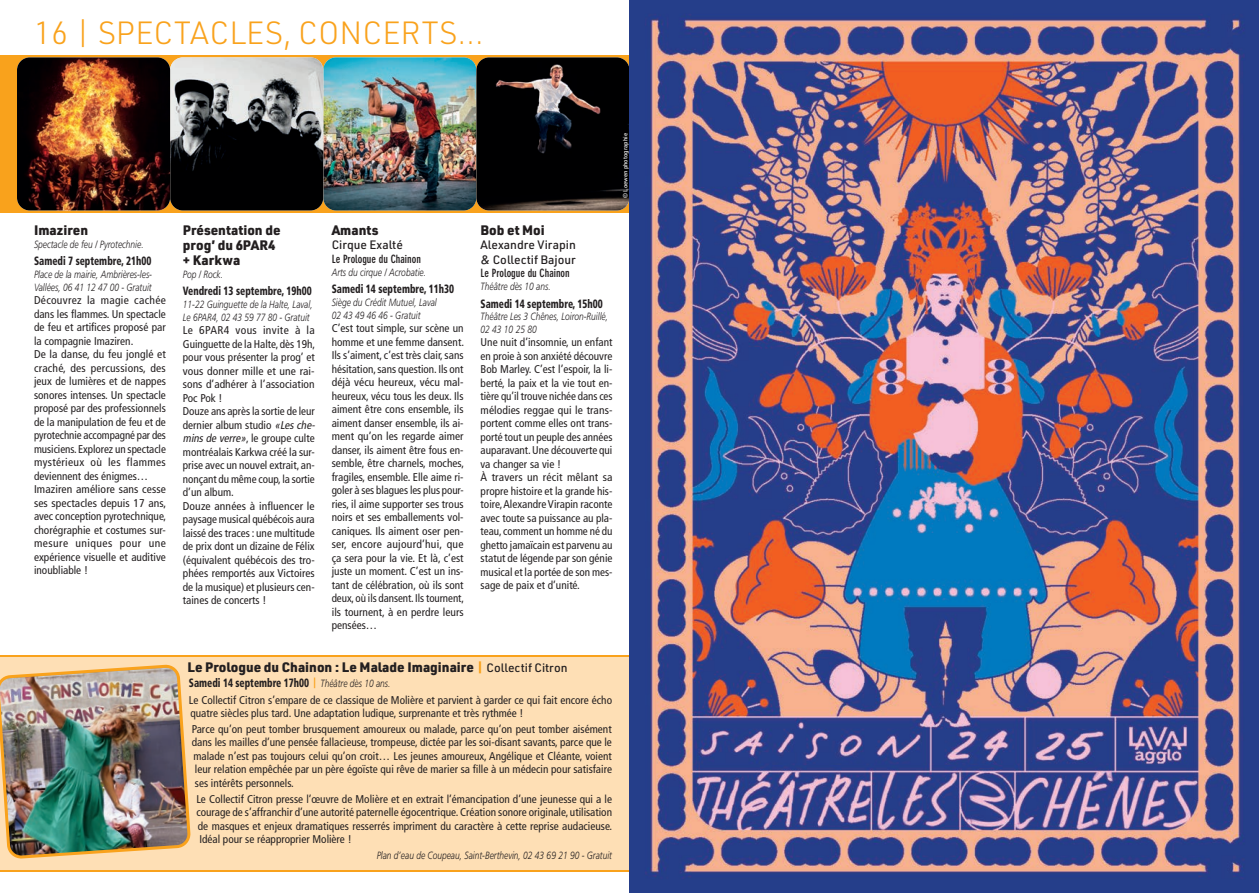
<style>
.page{position:relative;width:1259px;height:893px;background:#fff}
.page>*{position:absolute;margin:0;border:0;box-sizing:border-box;transform-origin:0 0}
.t1{font:300 31.5px "URWDIN";color:#f9a21c}
.Sous-titre_courant_E{font:900 13.5px/15px "URWDIN";color:#231f20}
.Date_Spectacles{font:900 condensed 12px "Frutiger LT Std";color:#231f20;scale:.8 1}
.Artistes_Spectacle{font:500 12px/14.4px "URWDIN";color:#231f20}
.Sous-titre_courant_E-2{font:900 condensed 12px "Frutiger LT Std";color:#231f20;scale:.8 1}
.Texte_Courant_Specta{font:condensed 11.25px/13.5px "Frutiger LT Std";color:#231f20;text-align:justify}
.Texte_Courant_Spec_s{font:condensed 11.25px/13.5px "Frutiger LT Std";color:#231f20;text-align:justify}
.Sous_titre_Spect{font:700 condensed 11.25px "DIN Neuzeit Grotesk Std";color:#231f20}
.Texte_light_Ital_cou{font:italic 300 10.5px/12.6px "Frutiger LT Std";color:#231f20;scale:.8 1}
.Crédit_photos_blc{font:500 6px "URWDIN";color:#fff}
.s1{font-style:italic}
.s2{color:#f9a21c}
.s3{font-weight:500;font-size:12px}
.s4{font-family:"URWDIN";font-weight:500;font-stretch:normal;color:#f9a21c}
.s5{font-weight:300;font-style:italic;font-stretch:normal;font-size:10.5px}
</style>
<div class="page">
<div style="left:0;top:55px;width:629px;height:158px;background:#f9a21c"></div>
<img style="left:17px;top:57px;width:612px;height:153px">
<svg style="left:170px;top:57px;width:153px;height:153px;background:#515253"></svg>
<svg style="left:476px;top:57px;width:153px;height:153px;background:#141112"></svg>
<div style="left:0;top:657px;width:629px;height:213px;background:#fedfb5"></div>
<img style="left:0;top:666px;width:189px;height:191px">
<img style="left:629px;top:0;width:630px;height:893px">
<img style="left:17px;top:57px;width:153px;height:153px;border-radius:13px">
<p class="t1" style="left:34px;top:12px;width:451px">16 | SPECTACLES, CONCERTS…</p>
<p class="Sous-titre_courant_E" style="left:34px;top:222px;width:56px">Imaziren</p>
<p class="Texte_light_Ital_cou" style="left:34px;top:238px;width:139px">Spectacle de feu / Pyrotechnie.</p>
<p class="Date_Spectacles" style="left:34px;top:254px;width:148px">Samedi 7 septembre, 21h00</p>
<p class="Texte_light_Ital_cou" style="left:34px;top:268px;width:149px">Place de la mairie, Ambrières-les-<br>Vallées, 06 41 12 47 00 - Gratuit</p>
<p class="Texte_Courant_Spec_s" style="left:34px;top:294px;width:133px">Découvrez la magie cachée dans les flammes. Un spectacle de feu et artifices proposé par la compagnie Imaziren.</p>
<p class="Texte_Courant_Spec_s" style="left:34px;top:348px;width:133px">De la danse, du feu jonglé et craché, des percussions, des jeux de lumières et de nappes sonores intenses. Un spectacle proposé par des professionnels de la manipulation de feu et de pyrotechnie accompagné par des musiciens. Explorez un spectacle mystérieux où les flammes deviennent des énigmes…</p>
<p class="Texte_Courant_Spec_s" style="left:34px;top:483px;width:134px">Imaziren améliore sans cesse ses spectacles depuis 17 ans, avec conception pyrotechnique, chorégraphie et costumes sur&shy;mesure uniques pour une expérience visuelle et auditive inoubliable !</p>
<p class="Sous-titre_courant_E" style="left:183px;top:222px;width:99px">Présentation de prog’ du 6PAR4 + Karkwa</p>
<p class="Texte_light_Ital_cou" style="left:183px;top:268px;width:52px">Pop / Rock.</p>
<p class="Date_Spectacles" style="left:183px;top:284px;width:163px">Vendredi 13 septembre, 19h00</p>
<p class="Texte_light_Ital_cou" style="left:183px;top:298px;width:164px">11-22 Guinguette de la Halte, Laval,<br>Le 6PAR4, 02 43 59 77 80 - Gratuit</p>
<p class="Texte_Courant_Specta" style="left:183px;top:324px;width:134px">Le 6PAR4 vous invite à la Guinguette de la Halte, dès 19h, pour vous présenter la prog’ et vous donner mille et une rai&shy;sons d’adhérer à l’association Poc Pok !</p>
<p class="Texte_Courant_Specta" style="left:183px;top:405px;width:136px;text-align:left">Douze ans après la sortie de leur dernier album studio <span class="s1">«Lesche&shy;minsde verre»</span>, le groupe culte montréalais Karkwa créé la sur&shy;prise avec un nouvel extrait, an&shy;nonçant du même coup, la sortie d’un album.</p>
<p class="Texte_Courant_Specta" style="left:183px;top:499px;width:133px">Douze années à influencer le paysage musical québécois aura laissé des traces : une multitude de prix dont un dizaine de Félix (équivalent québécois des tro&shy;phées remportés aux Victoires de la musique) et plusieurs cen&shy;taines de concerts !</p>
<p class="Sous-titre_courant_E" style="left:332px;top:222px;width:48px">Amants</p>
<p class="Artistes_Spectacle" style="left:332px;top:238px;width:73px">Cirque Exalté</p>
<p class="Sous_titre_Spect" style="left:332px;top:252px;width:91px">Le Prologue du Chainon</p>
<p class="Texte_light_Ital_cou" style="left:332px;top:266px;width:119px">Arts du cirque / Acrobatie.</p>
<p class="Date_Spectacles" style="left:332px;top:282px;width:154px">Samedi 14 septembre, 11h30</p>
<p class="Texte_light_Ital_cou" style="left:332px;top:296px;width:133px">Siège du Crédit Mutuel, Laval<br>02 43 49 46 46 - Gratuit</p>
<p class="Texte_Courant_Specta" style="left:332px;top:321px;width:134px">C’est tout simple, sur scène un homme et une femme dansent.<br>Ils s’aiment, c’est très clair, sans hésitation, sans question. Ils ont déjà vécu heureux, vécu mal&shy;heureux, vécu tous les deux. Ils aiment être cons ensemble, ils aiment danser ensemble, ils ai&shy;ment qu’on les regarde aimer danser, ils aiment être fous en&shy;semble, être charnels, moches, fragiles, ensemble. Elle aime ri&shy;goler à ses blagues les plus pour&shy;ries, il aime supporter ses trous noirs et ses emballements vol&shy;caniques. Ils aiment oser pen&shy;ser, encore aujourd’hui, que ça sera pour la vie. Et là, c’est juste un moment. C’est un ins&shy;tant de célébration, où ils sont deux, où ils dansent. Ils tournent, ils tournent, à en perdre leurs pensées…</p>
<p class="Crédit_photos_blc" style="left:621px;top:198px;width:66px;rotate:-90deg">© Loewen photographie</p>
<p class="Sous-titre_courant_E" style="left:480px;top:222px;width:66px">Bob et Moi</p>
<p class="Artistes_Spectacle" style="left:480px;top:238px;width:97px">Alexandre Virapin &amp; Collectif Bajour</p>
<p class="Sous_titre_Spect" style="left:480px;top:267px;width:91px">Le Prologue du Chainon</p>
<p class="Texte_light_Ital_cou" style="left:480px;top:280px;width:89px">Théâtre dès 10 ans.</p>
<p class="Date_Spectacles" style="left:480px;top:296px;width:154px">Samedi 14 septembre, 15h00</p>
<p class="Texte_light_Ital_cou" style="left:480px;top:310px;width:161px">Théâtre Les 3 Chênes, Loiron-Ruillé,<br>02 43 10 25 80</p>
<p class="Texte_Courant_Specta" style="left:480px;top:336px;width:133px">Une nuit d’insomnie, un enfant en proie à son anxiété découvre Bob Marley. C’est l’espoir, la li&shy;berté, la paix et la vie tout en&shy;tière qu’il trouve nichée dans ces mélodies reggae qui le trans&shy;portent comme elles ont trans&shy;porté tout un peuple des années auparavant. Une découverte qui va changer sa vie !</p>
<p class="Texte_Courant_Specta" style="left:480px;top:471px;width:133px">À travers un récit mêlant sa propre histoire et la grande his&shy;toire, Alexandre Virapin raconte avec toute sa puissance au pla&shy;teau, comment un homme né du ghetto jamaïcain est parvenu au statut de légende par son génie musical et la portée de son mes&shy;sage de paix et d’unité.</p>
<p class="Sous-titre_courant_E" style="left:187px;top:659px;width:382px">Le Prologue du Chainon : Le Malade Imaginaire <span class="s2">|</span> <span class="s3">Collectif Citron</span></p>
<p class="Sous-titre_courant_E-2" style="left:189px;top:675px;width:254px">Samedi 14 septembre 17h00 <span class="s4">|</span> <span class="s5">Théâtre dès 10 ans.</span></p>
<p class="Texte_Courant_Specta" style="left:189px;top:693px;width:425px">Le Collectif Citron s’empare de ce classique de Molière et parvient à garder ce qui fait encore écho quatre siècles plus tard. Une adaptation ludique, surprenante et très rythmée !</p>
<p class="Texte_Courant_Specta" style="left:192px;top:722px;width:421px">Parce qu’on peut tomber brusquement amoureux ou malade, parce qu’on peut tomber aisément dans les mailles d’une pensée fallacieuse, trompeuse, dictée par les soi-disant savants, parce que le malade n’est pas toujours celui qu’on croit… Les jeunes amoureux, Angélique et Cléante, voient leur relation empêchée par un père égoïste qui rêve de marier sa fille à un médecin pour satisfaire ses intérêts personnels.</p>
<p class="Texte_Courant_Specta" style="left:196px;top:792px;width:417px">Le Collectif Citron presse l’œuvre de Molière et en extrait l’émancipation d’une jeunesse qui a le courage de s’affranchir d’une autorité paternelle égocentrique. Création sonore originale, utilisation de masques et enjeux dramatiques resserrés impriment du caractère à cette reprise audacieuse.<br>Idéal pour se réapproprier Molière !</p>
<p class="Texte_light_Ital_cou" style="left:377px;top:849px;width:296px">Plan d’eau de Coupeau, Saint-Berthevin, 02 43 69 21 90 - Gratuit</p>
</div>
